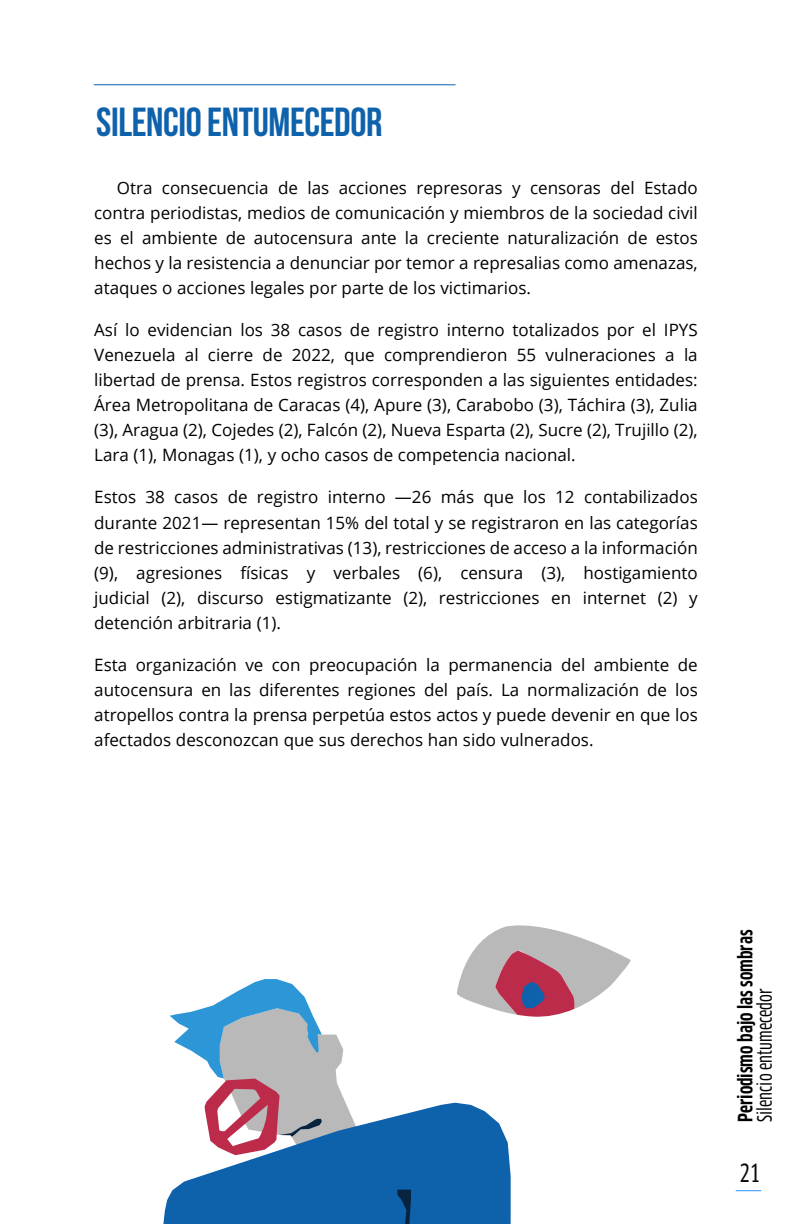
<style>
.page{position:relative;width:792px;height:1224px;background:#fff}
.page>*{position:absolute;margin:0;border:0;box-sizing:border-box;transform-origin:0 0}
.t1{font:700 40.6px "Bebas Neue";letter-spacing:-.01em;color:#0e61ab}
.t2{font:24.6px "Clan Pro Cond News";color:#080708}
.t3{font:700 condensed 19.3px "Clan Pro";color:#000}
.t4{font:19.3px "Clan Pro Cond News";color:#000}
.t5{font:17px/25.1px "Open Sans";color:#000;text-align:justify}
</style>
<div class="page">
<svg style="left:736px;top:1190px;width:25px;height:1px"></svg>
<hr style="left:94px;top:84px;width:361px;height:1px;background:#0e61ab">
<svg style="left:163px;top:1103px;width:348px;height:121px;background:#2771b3"></svg>
<svg style="left:457px;top:925px;width:174px;height:92px"></svg>
<svg style="left:397px;top:1190px;width:14px;height:34px"></svg>
<svg style="left:170px;top:979px;width:191px;height:186px"></svg>
<h1 class="t1" style="left:96px;top:106px;width:288px">SILENCIO ENTUMECEDOR</h1>
<p class="t5" style="left:94px;top:177px;width:605px;text-indent:23px">Otra consecuencia de las acciones represoras y censoras del Estado contra periodistas, medios de comunicación y miembros de la sociedad civil es el ambiente de autocensura ante la creciente naturalización de estos hechos y la resistencia a denunciar por temor a represalias como amenazas, ataques o acciones legales por parte de los victimarios.</p>
<p class="t5" style="left:94px;top:319px;width:605px">Así lo evidencian los 38 casos de registro interno totalizados por el IPYS Venezuela al cierre de 2022, que comprendieron 55 vulneraciones a la libertad de prensa. Estos registros corresponden a las siguientes entidades:<br>Área Metropolitana de Caracas (4), Apure (3), Carabobo (3), Táchira (3), Zulia (3), Aragua (2), Cojedes (2), Falcón (2), Nueva Esparta (2), Sucre (2), Trujillo (2), Lara (1), Monagas (1), y ocho casos de competencia nacional.</p>
<p class="t5" style="left:94px;top:486px;width:605px">Estos 38 casos de registro interno —26 más que los 12 contabilizados durante 2021— representan 15% del total y se registraron en las categorías de restricciones administrativas (13), restricciones de acceso a la información (9), agresiones físicas y verbales (6), censura (3), hostigamiento judicial (2), discurso estigmatizante (2), restricciones en internet (2) y detención arbitraria (1).</p>
<p class="t5" style="left:94px;top:654px;width:605px">Esta organización ve con preocupación la permanencia del ambiente de autocensura en las diferentes regiones del país. La normalización de los atropellos contra la prensa perpetúa estos actos y puede devenir en que los afectados desconozcan que sus derechos han sido vulnerados.</p>
<p class="t3" style="left:737px;top:1122px;width:194px;rotate:-90deg">Periodismo bajo las sombras</p>
<p class="t4" style="left:757px;top:1122px;width:135px;rotate:-90deg">Silencio entumecedor</p>
<h2 class="t2" style="left:739px;top:1162px;width:22px">21</h2>
</div>
